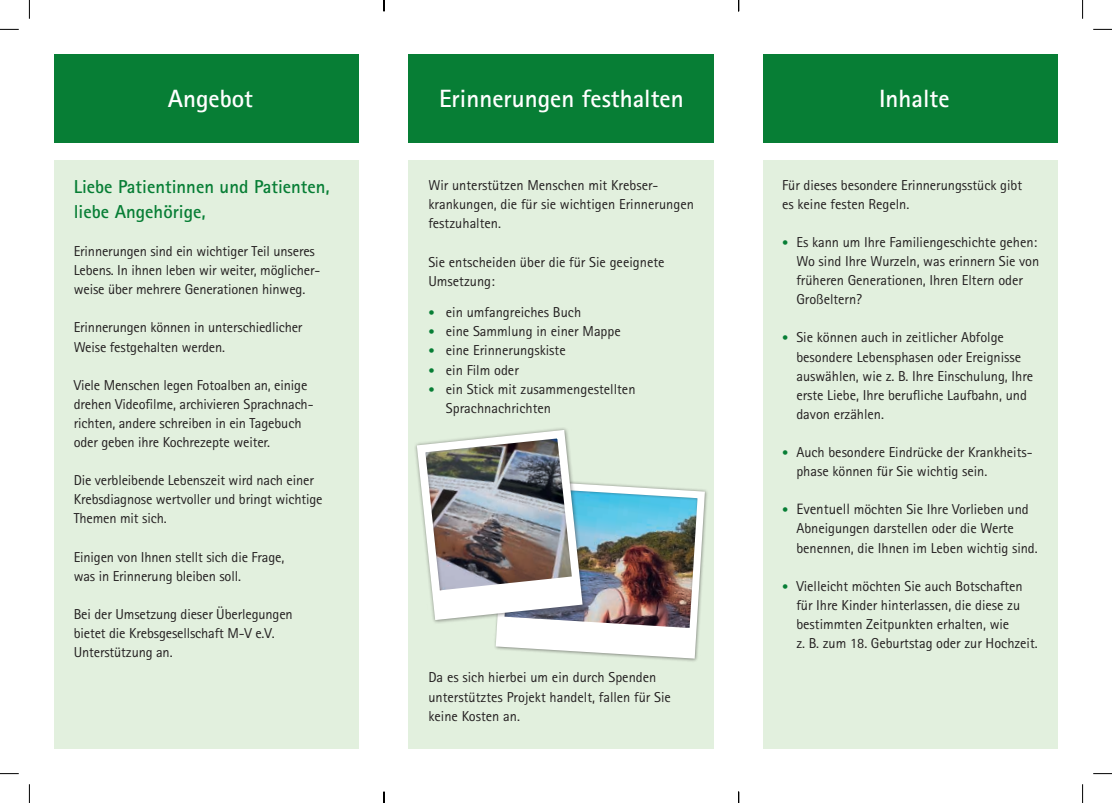
<style>
.page{position:relative;width:1112px;height:803px;background:#fff}
.page>*{position:absolute;margin:0;border:0;box-sizing:border-box;transform-origin:0 0}
.t1{font:700 25px "Rotis Sans Serif Std";color:#fff}
.t2{font:700 18.75px/25px "Rotis Sans Serif Std";color:#077e35}
.t3{font:14.38px/19.1px "Rotis Sans Serif Std";letter-spacing:-.005em;color:#231f20}
.s1{font-size:12.5px;color:#077e35}
.s2{font-size:15px}
</style>
<div class="page">
<div style="left:763px;top:160px;width:294px;height:589px;background:#e2f0de"></div>
<div style="left:408px;top:160px;width:305px;height:589px;background:#e2f0de"></div>
<div style="left:54px;top:160px;width:305px;height:589px;background:#e2f0de"></div>
<div style="left:763px;top:54px;width:294px;height:89px;background:#077e35"></div>
<div style="left:408px;top:54px;width:305px;height:89px;background:#077e35"></div>
<div style="left:54px;top:54px;width:305px;height:89px;background:#077e35"></div>
<svg style="left:577px;top:489px;width:131px;height:173px"></svg>
<img style="left:415px;top:428px;width:275px;height:226px">
<svg style="left:0;top:29px;width:19px;height:1px"></svg>
<svg style="left:1093px;top:29px;width:18px;height:1px"></svg>
<svg style="left:0;top:773px;width:19px;height:1px"></svg>
<svg style="left:1093px;top:773px;width:18px;height:1px"></svg>
<svg style="left:29px;top:0;width:1px;height:19px"></svg>
<svg style="left:29px;top:784px;width:1px;height:19px"></svg>
<svg style="left:1082px;top:0;width:1px;height:19px"></svg>
<svg style="left:1082px;top:784px;width:1px;height:19px"></svg>
<h1 class="t1" style="left:168px;top:83px;width:87px">Angebot</h1>
<h1 class="t1" style="left:439px;top:83px;width:246px">Erinnerungen festhalten</h1>
<h1 class="t1" style="left:878px;top:83px;width:72px">Inhalte</h1>
<h2 class="t2" style="left:74px;top:174px;width:257px">Liebe Patientinnen und Patienten, liebe Angehörige,</h2>
<p class="t3" style="left:74px;top:241px;width:248px">Erinnerungen sind ein wichtiger Teil unseres<br>Lebens. In ihnen leben wir weiter, möglicher&shy;weise über mehrere Generationen hinweg.</p>
<p class="t3" style="left:74px;top:318px;width:230px">Erinnerungen können in unterschiedlicher<br>Weise festgehalten werden.</p>
<p class="t3" style="left:74px;top:375px;width:241px">Viele Menschen legen Fotoalben an, einige drehen Videofilme, archivieren Sprachnach&shy;richten, andere schreiben in ein Tagebuch oder geben ihre Kochrezepte weiter.</p>
<p class="t3" style="left:74px;top:471px;width:250px">Die verbleibende Lebenszeit wird nach einer<br>Krebsdiagnose wertvoller und bringt wichtige<br>Themen mit sich.</p>
<p class="t3" style="left:74px;top:547px;width:212px">Einigen von Ihnen stellt sich die Frage, was in Erinnerung bleiben soll.</p>
<p class="t3" style="left:74px;top:604px;width:220px">Bei der Umsetzung dieser Überlegungen bietet die Krebsgesellschaft M-V e.V.<br>Unterstützung an.</p>
<p class="t3" style="left:428px;top:176px;width:267px">Wir unterstützen Menschen mit Krebser&shy;krankungen, die für sie wichtigen Erinnerungen festzuhalten.</p>
<p class="t3" style="left:428px;top:252px;width:237px">Sie entscheiden über die für Sie geeignete<br>Umsetzung:</p>
<p class="t3" style="left:428px;top:303px;width:154px"><span class="s1">•</span> ein umfangreiches Buch</p>
<p class="t3" style="left:428px;top:322px;width:194px"><span class="s1">•</span> eine Sammlung in einer Mappe</p>
<p class="t3" style="left:428px;top:341px;width:139px"><span class="s1">•</span> eine Erinnerungskiste</p>
<p class="t3" style="left:428px;top:360px;width:92px"><span class="s1">•</span> ein Film oder</p>
<p class="t3" style="left:446px;top:379px;width:191px;text-indent:-18px"><span class="s1">•</span> ein Stick mit zusammengestellten<br>Sprachnachrichten</p>
<p class="t3" style="left:428px;top:668px;width:244px">Da es sich hierbei um ein durch Spenden unterstütztes Projekt handelt, fallen für Sie keine Kosten an.</p>
<p class="t3" style="left:782px;top:176px;width:241px">Für dieses besondere Erinnerungsstück gibt es keine festen Regeln.</p>
<p class="t3" style="left:796px;top:232px;width:244px;text-indent:-14px"><span class="s1">•</span> Es kann um Ihre Familiengeschichte gehen:<br>Wo sind Ihre Wurzeln, was erinnern Sie von früheren Generationen, Ihren Eltern oder Großeltern?</p>
<p class="t3" style="left:796px;top:328px;width:238px;text-indent:-14px"><span class="s1">•</span> Sie können auch in zeitlicher Abfolge besondere Lebensphasen oder Ereignisse auswählen, wie z. B. Ihre Einschulung, Ihre erste Liebe, Ihre berufliche Laufbahn, und davon erzählen.</p>
<p class="t3" style="left:796px;top:442px;width:237px;text-indent:-14px"><span class="s1">•</span> Auch besondere Eindrücke der Krankheits&shy;phase können für Sie wichtig sein.</p>
<p class="t3" style="left:796px;top:500px;width:243px;text-indent:-14px"><span class="s1">•</span> <span class="s2">Eventuell</span> möchten Sie Ihre Vorlieben und<br>Abneigungen darstellen oder die Werte benennen, die Ihnen im Leben wichtig sind.</p>
<p class="t3" style="left:796px;top:576px;width:243px;text-indent:-14px"><span class="s1">•</span> Vielleicht möchten Sie auch Botschaften für Ihre Kinder hinterlassen, die diese zu bestimmten Zeitpunkten erhalten, wie<br>z. B. zum 18. Geburtstag oder zur Hochzeit.</p>
</div>
